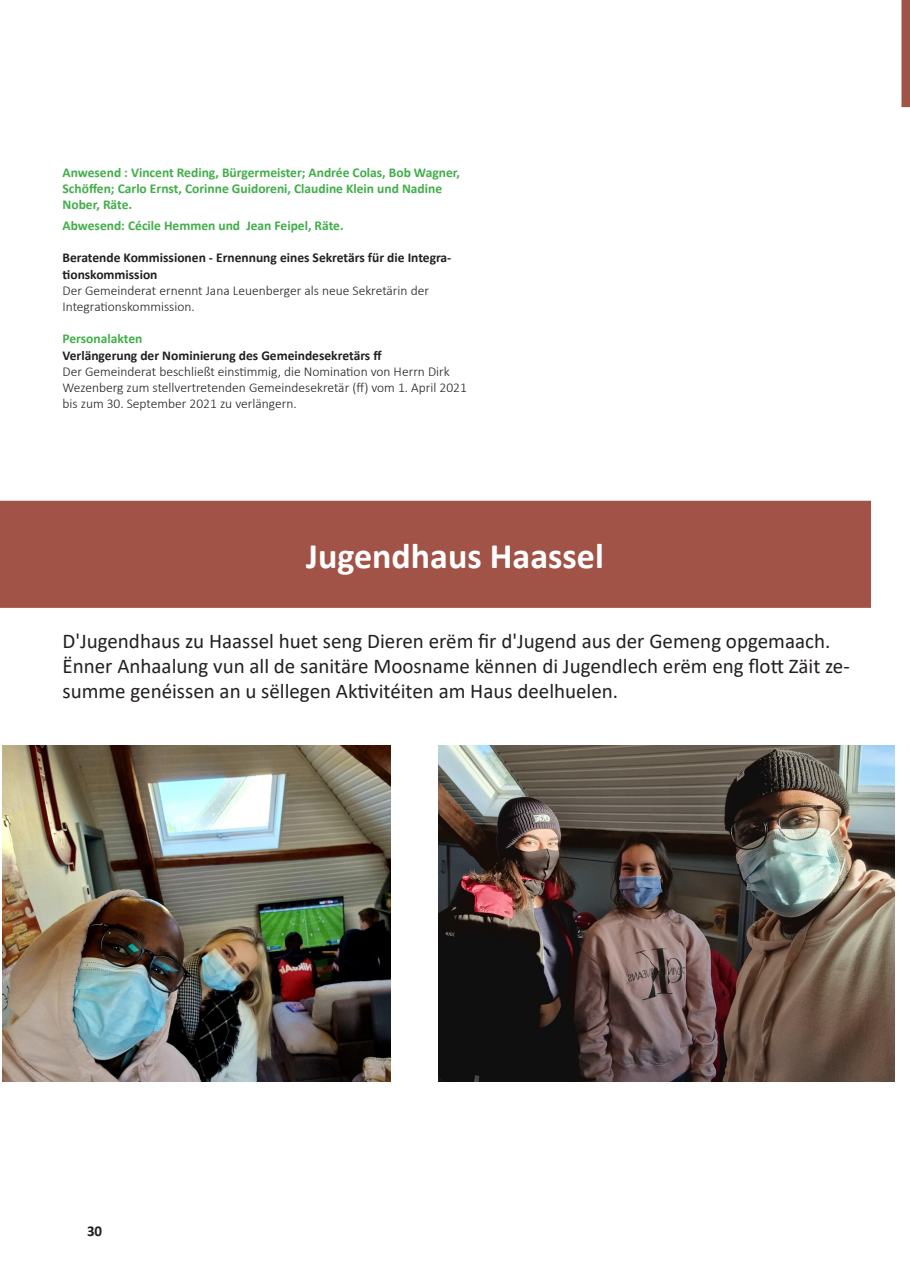
<style>
.page{position:relative;width:910px;height:1280px;background:#fff}
.page>*{position:absolute;margin:0;border:0;box-sizing:border-box;transform-origin:0 0}
.t1{font:700 36px "Calibri";color:#fff}
.t2{font:21px/25.2px "Calibri";color:#231f20}
.t3{font:700 15px "Calibri";color:#231f20}
.t4{font:300 13.5px/16.2px "Calibri";color:#231f20}
.t5{font:700 13.5px/16.2px "Calibri";color:#40ae49}
.t6{font:700 13.5px/16.2px "Calibri";color:#231f20}
</style>
<div class="page">
<img style="left:3px;top:746px;width:387px;height:336px">
<img style="left:439px;top:746px;width:455px;height:336px">
<div style="left:1px;top:501px;width:869px;height:106px;background:#a15348"></div>
<div style="left:0;top:501px;width:871px;height:107px;border:2px solid #a25349"></div>
<svg style="left:901px;top:0;width:9px;height:107px"></svg>
<p class="t5" style="left:63px;top:164px;width:399px">Anwesend : Vincent Reding, Bürgermeister; Andrée Colas, Bob Wagner,<br>Schöffen; Carlo Ernst, Corinne Guidoreni, Claudine Klein und Nadine<br>Nober, Räte.</p>
<p class="t5" style="left:63px;top:217px;width:283px">Abwesend: Cécile Hemmen und Jean Feipel, Räte.</p>
<p class="t6" style="left:63px;top:250px;width:390px">Beratende Kommissionen - Ernennung eines Sekretärs für die Integra&shy;tionskommission</p>
<p class="t4" style="left:63px;top:282px;width:368px">Der Gemeinderat ernennt Jana Leuenberger als neue Sekretärin der</p>
<p class="t4" style="left:63px;top:298px;width:134px">Integrationskommission.</p>
<p class="t5" style="left:63px;top:331px;width:81px">Personalakten</p>
<p class="t6" style="left:63px;top:347px;width:321px">Verlängerung der Nominierung des Gemeindesekretärs ff</p>
<p class="t4" style="left:63px;top:363px;width:406px">Der Gemeinderat beschließt einstimmig, die Nomination von Herrn Dirk<br>Wezenberg zum stellvertretenden Gemeindesekretär (ff) vom 1. April 2021 bis zum 30. September 2021 zu verlängern.</p>
<p class="t1" style="left:306px;top:530px;width:299px">Jugendhaus Haassel</p>
<p class="t2" style="left:63px;top:628px;width:769px">D'Jugendhaus zu Haassel huet seng Dieren erëm fir d'Jugend aus der Gemeng opgemaach.</p>
<p class="t2" style="left:63px;top:653px;width:789px">Ënner Anhaalung vun all de sanitäre Moosname kënnen di Jugendlech erëm eng flott Zäit ze&shy;summe genéissen an u sëllegen Aktivitéiten am Haus deelhuelen.</p>
<p class="t3" style="left:87px;top:1221px;width:17px">30</p>
</div>
